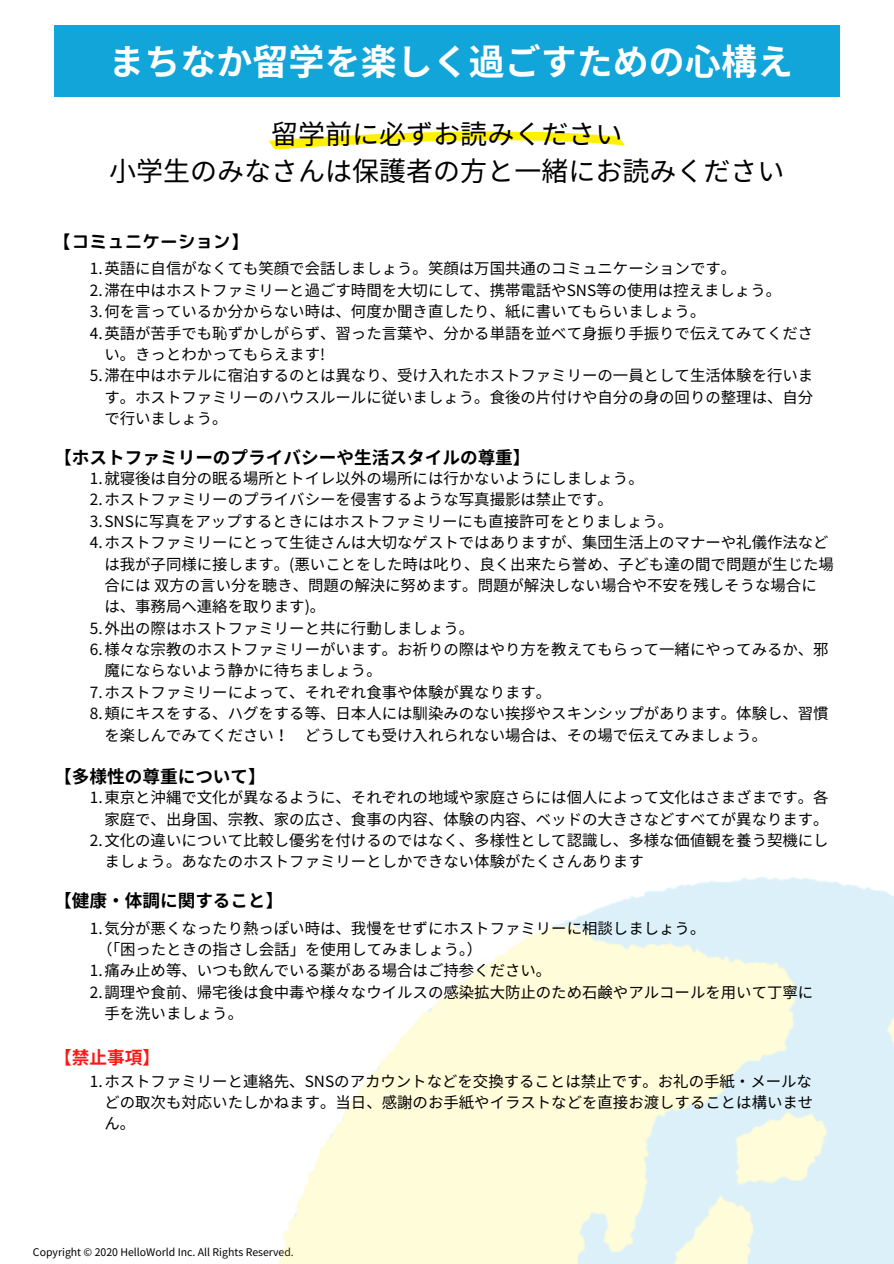
<style>
.page{position:relative;width:894px;height:1264px;background:#fff}
.page>*{position:absolute;margin:0;border:0;box-sizing:border-box;transform-origin:0 0}
.t1{font:700 36px "Noto Sans JP";color:#fff}
.t2{font:27px/37.2px "Noto Sans JP";color:#000;text-align:center}
.t3{font:700 17.7px "Noto Sans JP";color:#000}
.t4{font:17.7px "rounded mplus 1 p bold";color:#000}
.t5{font:700 17.7px "Noto Sans JP";color:#ff1616}
.t6{font:15.45px/21.3px "Noto Sans JP";color:#000}
.t7{font:10.5px "Noto Sans JP";color:#000}
</style>
<div class="page">
<div style="left:54px;top:25px;width:785px;height:72px;background:#11a5d9"></div>
<img style="left:279px;top:877px;width:614px;height:386px">
<svg style="left:269px;top:131px;width:356px;height:19px"></svg>
<h3 class="t1" style="left:108px;top:33px;width:686px">まちなか留学を楽しく過ごすための心構え</h3>
<p class="t2" style="left:109px;top:114px;width:676px">留学前に必ずお読みください<br>小学生のみなさんは保護者の方と一緒にお読みください</p>
<p class="t4" style="left:54px;top:229px;width:195px">【コミュニケーション】</p>
<p class="t6" style="left:90px;top:257px;width:647px">1.英語に自信がなくても笑顔で会話しましょう。笑顔は万国共通のコミュニケーションです。</p>
<p class="t6" style="left:90px;top:279px;width:692px">2.滞在中はホストファミリーと過ごす時間を大切にして、携帯電話やSNS等の使用は控えましょう。</p>
<p class="t6" style="left:90px;top:300px;width:616px">3.何を言っているか分からない時は、何度か聞き直したり、紙に書いてもらいましょう。</p>
<p class="t6" style="left:104px;top:321px;width:710px;text-indent:-14px">4.英語が苦手でも恥ずかしがらず、習った言葉や、分かる単語を並べて身振り手振りで伝えてみてください。きっとわかってもらえます!</p>
<p class="t6" style="left:104px;top:364px;width:710px;text-align:justify;text-indent:-14px">5.滞在中はホテルに宿泊するのとは異なり、受け入れたホストファミリーの一員として生活体験を行います。ホストファミリーのハウスルールに従いましょう。食後の片付けや自分の身の回りの整理は、自分で行いましょう。</p>
<p class="t3" style="left:54px;top:444px;width:478px">【ホストファミリーのプライバシーや生活スタイルの尊重】</p>
<h2 class="t6" style="left:90px;top:467px;width:555px">1.就寝後は自分の眠る場所とトイレ以外の場所には行かないようにしましょう。</h2>
<p class="t6" style="left:90px;top:488px;width:524px">2.ホストファミリーのプライバシーを侵害するような写真撮影は禁止です。</p>
<h3 class="t6" style="left:90px;top:509px;width:584px">3.SNSに写真をアップするときにはホストファミリーにも直接許可をとりましょう。</h3>
<p class="t6" style="left:104px;top:531px;width:730px;text-indent:-14px">4.ホストファミリーにとって生徒さんは大切なゲストではありますが、集団生活上のマナーや礼儀作法などは我が子同様に接します。(悪いことをした時は叱り、良く出来たら誉め、子ども達の間で問題が生じ た場合には双方の言い分を聴き、問題の解決に努めます。問題が解決しない場合や不安を残しそうな場合には、事務局へ連絡を取ります)。</p>
<p class="t6" style="left:90px;top:616px;width:385px">5.外出の際はホストファミリーと共に行動しましょう。</p>
<p class="t6" style="left:104px;top:638px;width:725px;text-indent:-14px">6.様々な宗教のホストファミリーがいます。お祈りの際はやり方を教えてもらって一緒にやってみるか、邪魔にならないよう静かに待ちましょう。</p>
<p class="t6" style="left:90px;top:680px;width:462px">7.ホストファミリーによって、それぞれ食事や体験が異なります。</p>
<p class="t6" style="left:104px;top:702px;width:725px;text-indent:-14px">8.頬にキスをする、ハグをする等、日本人には馴染みのない挨拶やスキンシップがあります。体験し、習慣を楽しんでみてください！ どうしても受け入れられない場合は、その場で伝えてみましょう。</p>
<p class="t3" style="left:54px;top:762px;width:213px">【多様性の尊重について】</p>
<p class="t6" style="left:90px;top:786px;width:740px;text-align:right">1.東京と沖縄で文化が異なるように、それぞれの地域や家庭さらには個人によって文化はさまざまです。各家庭で、出身国、宗教、家の広さ、食事の内容、体験の内容、ベッドの大きさなどすべてが異なります。</p>
<h3 class="t6" style="left:104px;top:828px;width:725px;text-indent:-14px">2.文化の違いについて比較し優劣を付けるのではなく、多様性として認識し、多様な価値観を養う契機にしましょう。あなたのホストファミリーとしかできない体験がたくさんあります</h3>
<h3 class="t3" style="left:54px;top:886px;width:231px">【健康・体調に関すること】</h3>
<p class="t6" style="left:90px;top:916px;width:616px">1.気分が悪くなったり熱っぽい時は、我慢をせずにホストファミリーに相談しましょう。</p>
<h3 class="t6" style="left:97px;top:937px;width:386px">（「困ったときの指さし会話」を使用してみましょう。）</h3>
<p class="t6" style="left:90px;top:959px;width:462px">1.痛み止め等、いつも飲んでいる薬がある場合はご持参ください。</p>
<p class="t6" style="left:104px;top:980px;width:710px;text-indent:-14px">2.調理や食前、帰宅後は食中毒や様々なウイルスの感染拡大防止のため石鹸やアルコールを用いて丁寧に手を洗いましょう。</p>
<p class="t5" style="left:54px;top:1043px;width:107px">【禁止事項】</p>
<h4 class="t6" style="left:104px;top:1069px;width:710px;text-align:justify;text-indent:-14px">1.ホストファミリーと連絡先、SNSのアカウントなどを交換することは禁止です。お礼の手紙・メールなどの取次も対応いたしかねます。当日、感謝のお手紙やイラストなどを直接お渡しすることは構いません。</h4>
<h1 class="t7" style="left:33px;top:1243px;width:262px">Copyright © 2020 HelloWorld Inc. All Rights Reserved.</h1>
</div>
